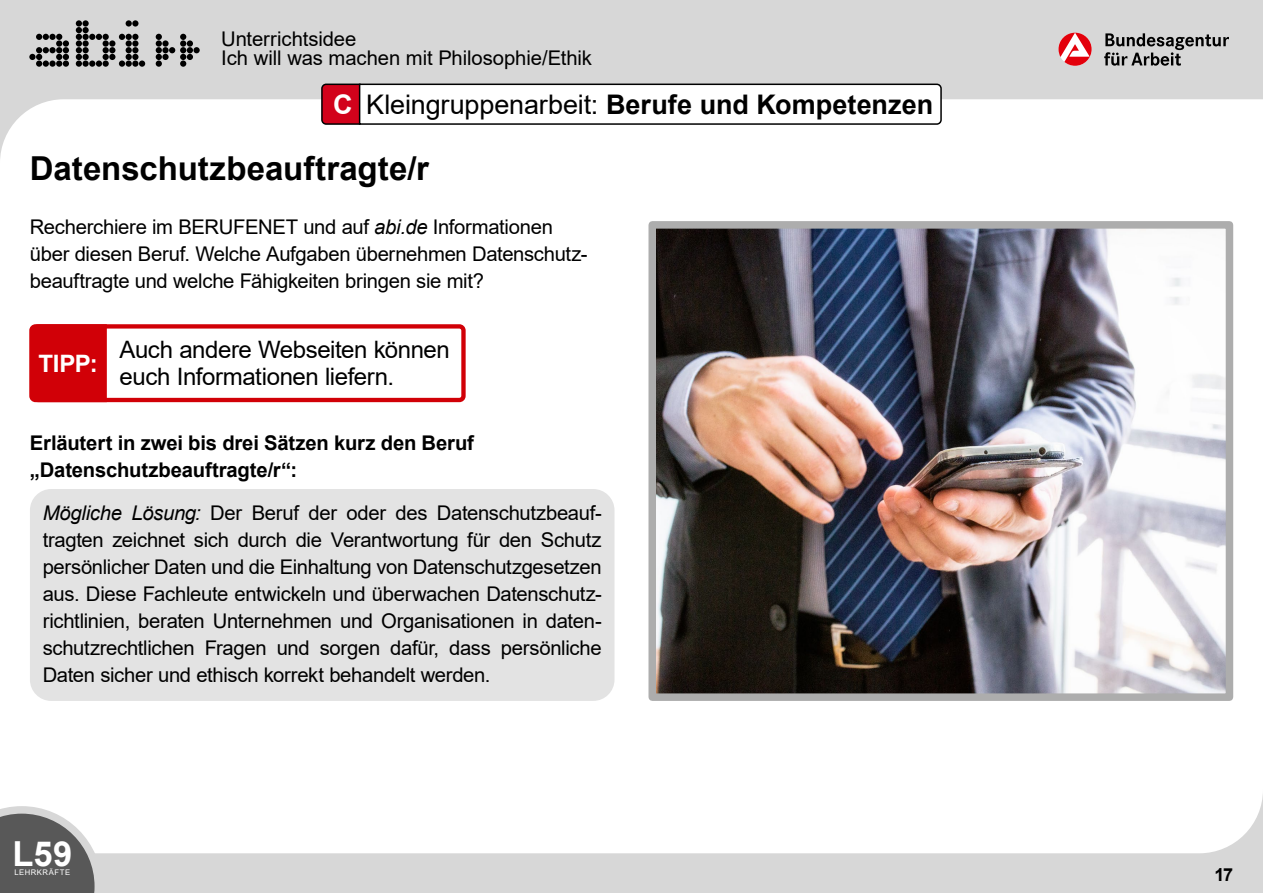
<style>
.page{position:relative;width:1263px;height:893px;background:#d7d7d7}
.page>*{position:absolute;margin:0;border:0;box-sizing:border-box;transform-origin:0 0}
.t1{font:700 34.5px "Arial";color:#fff}
.L_H2_22_pt{font:700 33px "Arial";color:#000}
.L_H1{font:700 27px "Arial";color:#000}
.Tipp_p_OE{font:24px/27px "Arial";letter-spacing:-.015em;color:#000}
.H3_TIPP{font:700 24px "Arial";color:#fff}
.L_p_OE_13_5{font:20.25px/27px "Arial";letter-spacing:-.015em;color:#000}
.L_p_OE_13_5-2{font:700 20.25px/27px "Arial";letter-spacing:-.01em;color:#000}
.t2{font:700 18px "Arial";color:#000}
.t3{font:7.65px "Arial";letter-spacing:.065em;color:#fff}
.s1{color:#fff}
.s2{font-weight:400}
.s3{font-style:italic}
</style>
<div class="page">
<div style="left:0;top:99px;width:1263px;height:754px;background:#fff"></div>
<svg style="left:0;top:806px;width:102px;height:87px;background:#818181"></svg>
<svg style="left:29px;top:34px;width:40px;height:33px"></svg>
<svg style="left:76px;top:20px;width:69px;height:47px"></svg>
<svg style="left:156px;top:34px;width:44px;height:33px"></svg>
<svg style="left:1104px;top:33px;width:125px;height:33px"></svg>
<svg style="left:1058px;top:33px;width:33px;height:33px"></svg>
<img style="left:657px;top:230px;width:567px;height:462px">
<div style="left:648px;top:221px;width:585px;height:480px;border:8px solid #adadad"></div>
<svg style="left:320px;top:83px;width:622px;height:43px;background:#e9dedf"></svg>
<div style="left:30px;top:489px;width:584px;height:212px;background:#e3e3e3;border-radius:21px"></div>
<div style="left:29px;top:324px;width:437px;height:78px;border:4px solid #d10007;border-radius:4px"></div>
<div style="left:30px;top:324px;width:77px;height:78px;background:#d10007"></div>
<p class="L_p_OE_13_5" style="left:221px;top:29px;width:372px;line-height:19.2px">Unterrichtsidee<br>Ich will was machen mit Philosophie/Ethik</p>
<h1 class="L_H1" style="left:333px;top:85px;width:602px"><span class="s1">C</span> <span class="s2">Kleingruppenarbeit:</span> Berufe und Kompetenzen</h1>
<h2 class="L_H2_22_pt" style="left:30px;top:145px;width:400px">Datenschutzbeauftragte/r</h2>
<p class="L_p_OE_13_5" style="left:30px;top:214px;width:559px">Recherchiere im BERUFENET und auf <span class="s3">abi.de</span> Informationen über diesen Beruf. Welche Aufgaben übernehmen Datenschutz&shy;beauftragte und welche Fähigkeiten bringen sie mit?</p>
<h3 class="H3_TIPP" style="left:38px;top:347px;width:61px">TIPP:</h3>
<p class="Tipp_p_OE" style="left:120px;top:336px;width:332px">Auch andere Webseiten können euch Informationen liefern.</p>
<p class="L_p_OE_13_5-2" style="left:30px;top:430px;width:446px">Erläutert in zwei bis drei Sätzen kurz den Beruf „Datenschutzbeauftragte/r“:</p>
<p class="L_p_OE_13_5" style="left:43px;top:499px;width:561px;text-align:justify"><span class="s3">Mögliche Lösung:</span> Der Beruf der oder des Datenschutzbeauf&shy;tragten zeichnet sich durch die Verantwortung für den Schutz persönlicher Daten und die Einhaltung von Datenschutzgesetzen aus. Diese Fachleute entwickeln und überwachen Datenschutz&shy;richtlinien, beraten Unternehmen und Organisationen in daten&shy;schutzrechtlichen Fragen und sorgen dafür, dass persönliche Daten sicher und ethisch korrekt behandelt werden.</p>
<h1 class="t1" style="left:13px;top:830px;width:61px">L59</h1>
<p class="t3" style="left:15px;top:867px;width:57px">LEHRKRÄFTE</p>
<p class="t2" style="left:1214px;top:861px;width:20px">17</p>
</div>
